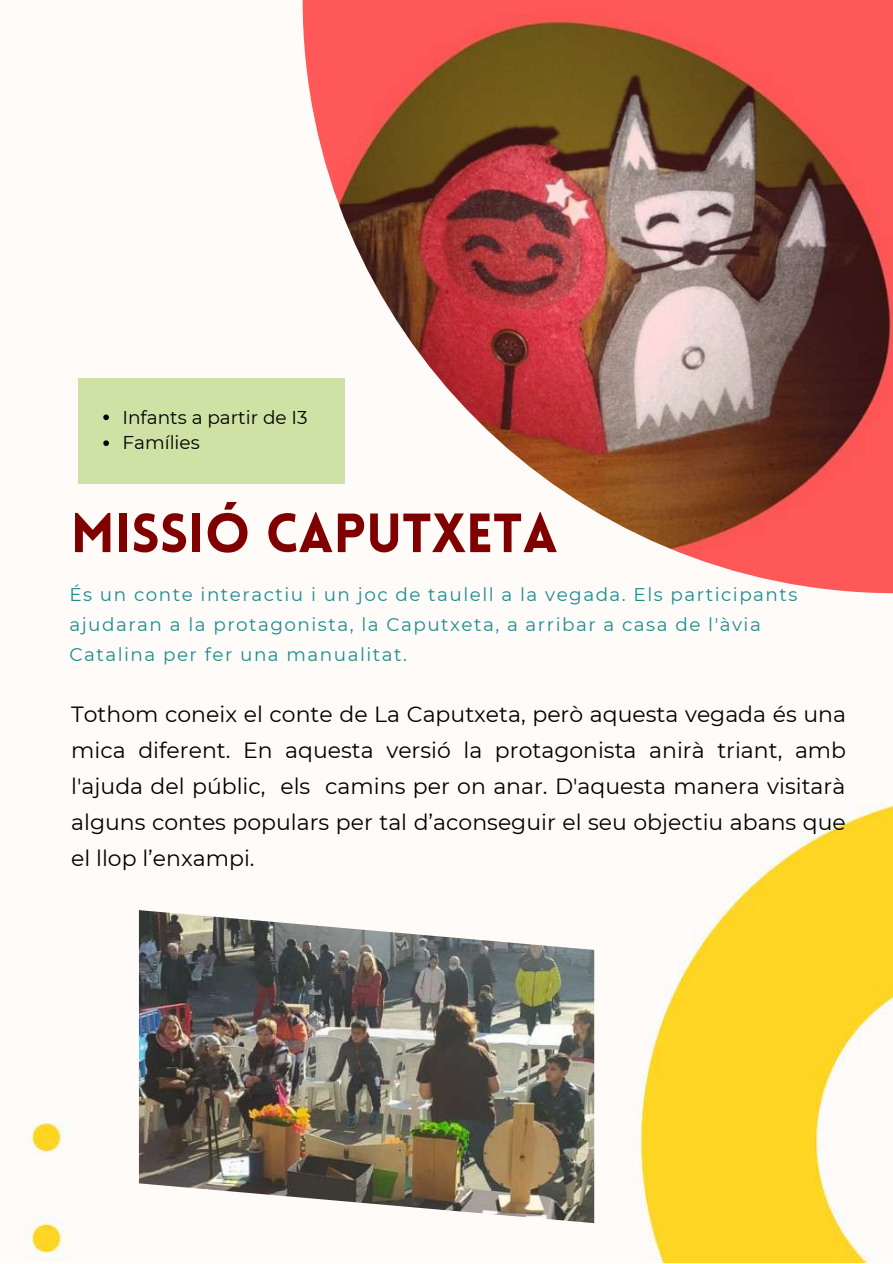
<style>
.page{position:relative;width:893px;height:1264px;background:#fff}
.page>*{position:absolute;margin:0;border:0;box-sizing:border-box;transform-origin:0 0}
.t1{font:900 54px "Lovelo";color:#800000}
.t2{font:21.9px/36px "Montserrat";color:#000;text-align:justify}
.t3{font:18.45px/30.3px "Montserrat";letter-spacing:.08em;color:#1c8d91}
.t4{font:18.45px/25.8px "Montserrat";color:#000}
</style>
<div class="page">
<img style="left:23px;top:378px;width:869px;height:884px">
<img style="left:302px;top:0;width:590px;height:593px">
<div style="left:79px;top:378px;width:266px;height:106px;background:#cee2a5"></div>
<svg style="left:103px;top:414px;width:6px;height:6px"></svg>
<svg style="left:103px;top:440px;width:6px;height:6px"></svg>
<img style="left:139px;top:910px;width:455px;height:313px">
<p class="t4" style="left:122px;top:404px;width:187px">Infants a partir de I3<br>Famílies</p>
<h1 class="t1" style="left:71px;top:511px;width:488px">MISSIÓ CAPUTXETA</h1>
<p class="t3" style="left:69px;top:578px;width:729px">És un conte interactiu i un joc de taulell a la vegada. Els participants ajudaran a la protagonista, la Caputxeta, a arribar a casa de l'àvia<br>Catalina per fer una manualitat.</p>
<p class="t2" style="left:71px;top:696px;width:776px">Tothom coneix el conte de La Caputxeta, però aquesta vegada és una mica diferent. En aquesta versió la protagonista anirà triant, amb l'ajuda del públic, els camins per on anar. D'aquesta manera visitarà alguns contes populars per tal d’aconseguir el seu objectiu abans que el llop l’enxampi.</p>
</div>
